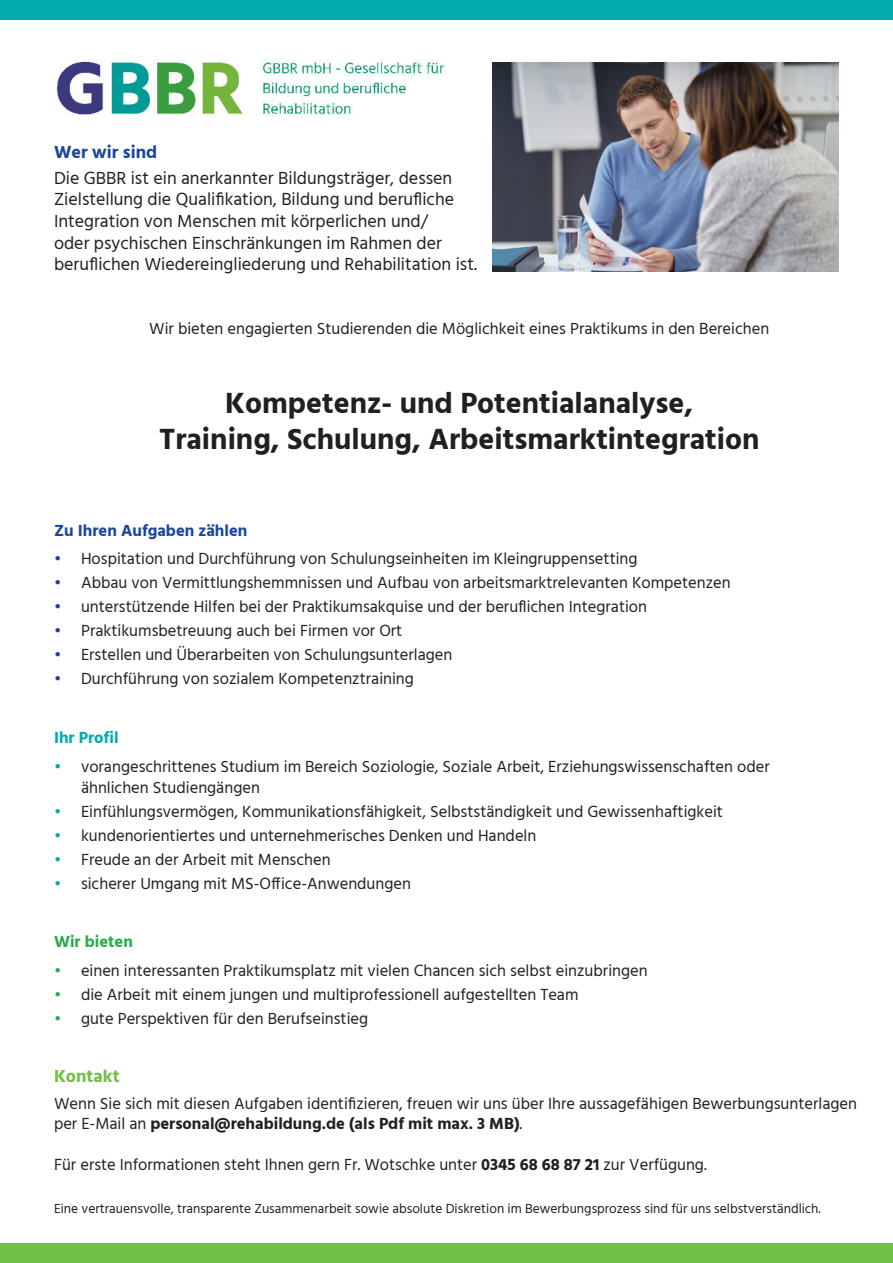
<style>
.page{position:relative;width:893px;height:1263px;background:#fff}
.page>*{position:absolute;margin:0;border:0;box-sizing:border-box;transform-origin:0 0}
.t1{font:700 30px/36px "Hind";color:#231f20;text-align:center}
.t2{font:18px/21.6px "Hind";color:#231f20}
.t3{font:700 18px "Hind";color:#18469d}
.t4{font:700 18px "Hind";color:#71bf44}
.t5{font:16.5px/21px "Hind";color:#231f20}
.t6{font:700 16.5px "Hind";color:#18469d}
.t7{font:700 16.5px "Hind";color:#00aaad}
.t8{font:700 16.5px "Hind";color:#29ab4a}
.t9{font:13.5px "Hind";color:#231f20}
.s1{color:#18469d}
.s2{color:#00aaad}
.s3{color:#29ab4a}
.s4{font-weight:700}
</style>
<div class="page">
<div style="left:0;top:1244px;width:893px;height:19px;background:#71bf44"></div>
<div style="left:0;top:0;width:893px;height:19px;background:#00aaad"></div>
<div style="left:0;top:0;width:893px;height:20px;border:2px solid #00aaad"></div>
<img style="left:56px;top:59px;width:389px;height:56px">
<img style="left:492px;top:62px;width:347px;height:209px">
<p class="t3" style="left:54px;top:145px;width:105px">Wer wir sind</p>
<p class="t2" style="left:54px;top:167px;width:424px">Die GBBR ist ein anerkannter Bildungsträger, dessen Zielstellung die Qualifikation, Bildung und berufliche Integration von Menschen mit körperlichen und/<br>oder psychischen Einschränkungen im Rahmen der beruflichen Wiedereingliederung und Rehabilitation ist.</p>
<p class="t5" style="left:149px;top:318px;width:621px">Wir bieten engagierten Studierenden die Möglichkeit eines Praktikums in den Bereichen</p>
<h1 class="t1" style="left:159px;top:387px;width:602px">Kompetenz- und Potentialanalyse,<br>Training, Schulung, Arbeitsmarktintegration</h1>
<p class="t6" style="left:54px;top:524px;width:195px">Zu Ihren Aufgaben zählen</p>
<p class="t5" style="left:54px;top:548px;width:585px"><span class="s1">•</span> Hospitation und Durchführung von Schulungseinheiten im Kleingruppensetting</p>
<p class="t5" style="left:54px;top:572px;width:678px"><span class="s1">•</span> Abbau von Vermittlungshemmnissen und Aufbau von arbeitsmarktrelevanten Kompetenzen</p>
<p class="t5" style="left:54px;top:597px;width:595px"><span class="s1">•</span> unterstützende Hilfen bei der Praktikumsakquise und der beruflichen Integration</p>
<p class="t5" style="left:54px;top:620px;width:350px"><span class="s1">•</span> Praktikumsbetreuung auch bei Firmen vor Ort</p>
<p class="t5" style="left:54px;top:644px;width:400px"><span class="s1">•</span> Erstellen und Überarbeiten von Schulungsunterlagen</p>
<p class="t5" style="left:54px;top:668px;width:361px"><span class="s1">•</span> Durchführung von sozialem Kompetenztraining</p>
<p class="t7" style="left:54px;top:730px;width:66px">Ihr Profil</p>
<p class="t5" style="left:81px;top:756px;width:690px;text-indent:-27px"><span class="s2">•</span> vorangeschrittenes Studium im Bereich Soziologie, Soziale Arbeit, Erziehungswissenschaften oder ähnlichen Studiengängen</p>
<p class="t5" style="left:54px;top:801px;width:670px"><span class="s2">•</span> Einfühlungsvermögen, Kommunikationsfähigkeit, Selbstständigkeit und Gewissenhaftigkeit</p>
<p class="t5" style="left:54px;top:825px;width:484px"><span class="s2">•</span> kundenorientiertes und unternehmerisches Denken und Handeln</p>
<p class="t5" style="left:54px;top:849px;width:278px"><span class="s2">•</span> Freude an der Arbeit mit Menschen</p>
<p class="t5" style="left:54px;top:874px;width:358px"><span class="s2">•</span> sicherer Umgang mit MS-Office-Anwendungen</p>
<p class="t8" style="left:54px;top:935px;width:80px">Wir bieten</p>
<p class="t5" style="left:54px;top:960px;width:595px"><span class="s3">•</span> einen interessanten Praktikumsplatz mit vielen Chancen sich selbst einzubringen</p>
<p class="t5" style="left:54px;top:984px;width:526px"><span class="s3">•</span> die Arbeit mit einem jungen und multiprofessionell aufgestellten Team</p>
<p class="t5" style="left:54px;top:1008px;width:316px"><span class="s3">•</span> gute Perspektiven für den Berufseinstieg</p>
<p class="t4" style="left:54px;top:1069px;width:67px">Kontakt</p>
<p class="t5" style="left:54px;top:1094px;width:805px;line-height:19.8px">Wenn Sie sich mit diesen Aufgaben identifizieren, freuen wir uns über Ihre aussagefähigen Bewerbungsunterlagen per E-Mail an <span class="s4">personal@rehabildung.de (als Pdf mit max. 3 MB)</span>.</p>
<p class="t5" style="left:54px;top:1155px;width:654px">Für erste Informationen steht Ihnen gern Fr. Wotschke unter <span class="s4">0345 68 68 87 21</span> zur Verfügung.</p>
<p class="t9" style="left:54px;top:1202px;width:768px">Eine vertrauensvolle, transparente Zusammenarbeit sowie absolute Diskretion im Bewerbungsprozess sind für uns selbstverständlich.</p>
</div>
